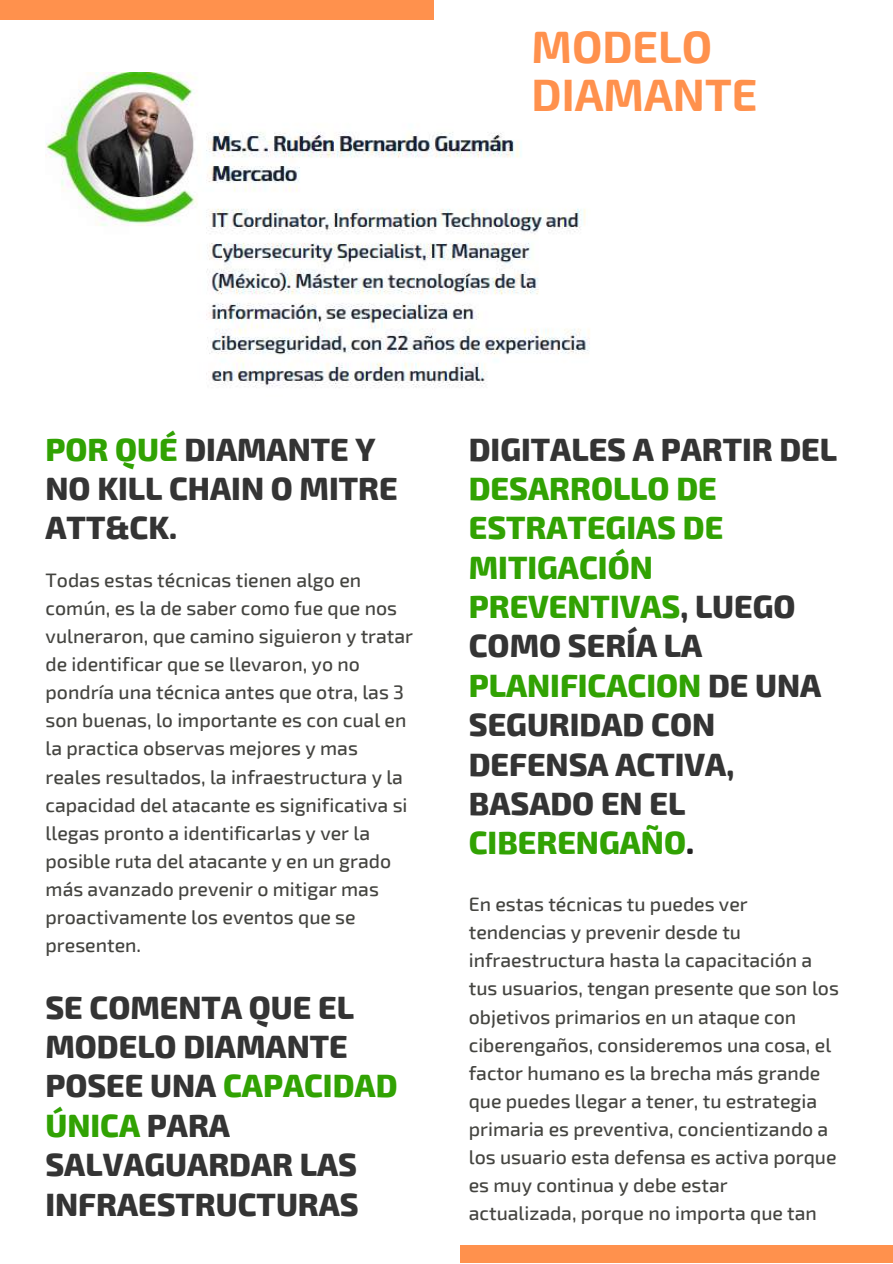
<style>
.page{position:relative;width:893px;height:1264px;background:#fff}
.page>*{position:absolute;margin:0;border:0;box-sizing:border-box;transform-origin:0 0}
.t1{font:700 44.4px/48.3px "Exo 2";color:#ff914d}
.t2{font:800 31.65px/39.3px "Exo 2";color:#343434}
.t3{font:800 31.65px/39.3px "Exo 2";color:#31a203}
.t4{font:500 19.5px/28px "Exo 2";color:#444440}
.s1{color:#31a203}
.s2{color:#343434}
.s3{color:#222}
</style>
<div class="page">
<div style="left:460px;top:1245px;width:432px;height:17px;background:#ff914d"></div>
<div style="left:0;top:0;width:434px;height:20px;background:#ff914d"></div>
<img style="left:45px;top:72px;width:545px;height:316px">
<h1 class="t1" style="left:531px;top:21px;width:227px">MODELO<br>DIAMANTE</h1>
<h2 class="t2" style="left:45px;top:428px;width:353px"><span class="s1">POR QUÉ</span> DIAMANTE Y<br>NO KILL CHAIN O MITRE<br>ATT&amp;CK.</h2>
<h2 class="t2" style="left:469px;top:428px;width:370px">DIGITALES A PARTIR DEL</h2>
<h2 class="t3" style="left:469px;top:467px;width:354px">DESARROLLO DE<br>ESTRATEGIAS DE<br>MITIGACIÓN<br>PREVENTIVAS<span class="s2">, LUEGO<br>COMO SERÍA LA<br></span>PLANIFICACION <span class="s2">DE UNA<br>SEGURIDAD CON<br>DEFENSA ACTIVA,<br>BASADO EN EL<br></span>CIBERENGAÑO<span class="s3">.</span></h2>
<p class="t4" style="left:46px;top:565px;width:369px">Todas estas técnicas tienen algo en común, es la de saber como fue que nos vulneraron, que camino siguieron y tratar de identificar que se llevaron, yo no pondría una técnica antes que otra, las 3 son buenas, lo importante es con cual en la practica observas mejores y mas reales resultados, la infraestructura y la capacidad del atacante es significativa si llegas pronto a identificarlas y ver la posible ruta del atacante y en un grado más avanzado prevenir o mitigar mas proactivamente los eventos que se presenten.</p>
<p class="t4" style="left:469px;top:889px;width:371px">En estas técnicas tu puedes ver tendencias y prevenir desde tu infraestructura hasta la capacitación a tus usuarios, tengan presente que son los objetivos primarios en un ataque con ciberengaños, consideremos una cosa, el factor humano es la brecha más grande que puedes llegar a tener, tu estrategia primaria es preventiva, concientizando a los usuario esta defensa es activa porque es muy continua y debe estar actualizada, porque no importa que tan</p>
<h2 class="t2" style="left:45px;top:985px;width:353px">SE COMENTA QUE EL<br>MODELO DIAMANTE<br>POSEE UNA <span class="s1">CAPACIDAD<br>ÚNICA</span> PARA<br>SALVAGUARDAR LAS<br>INFRAESTRUCTURAS</h2>
</div>
